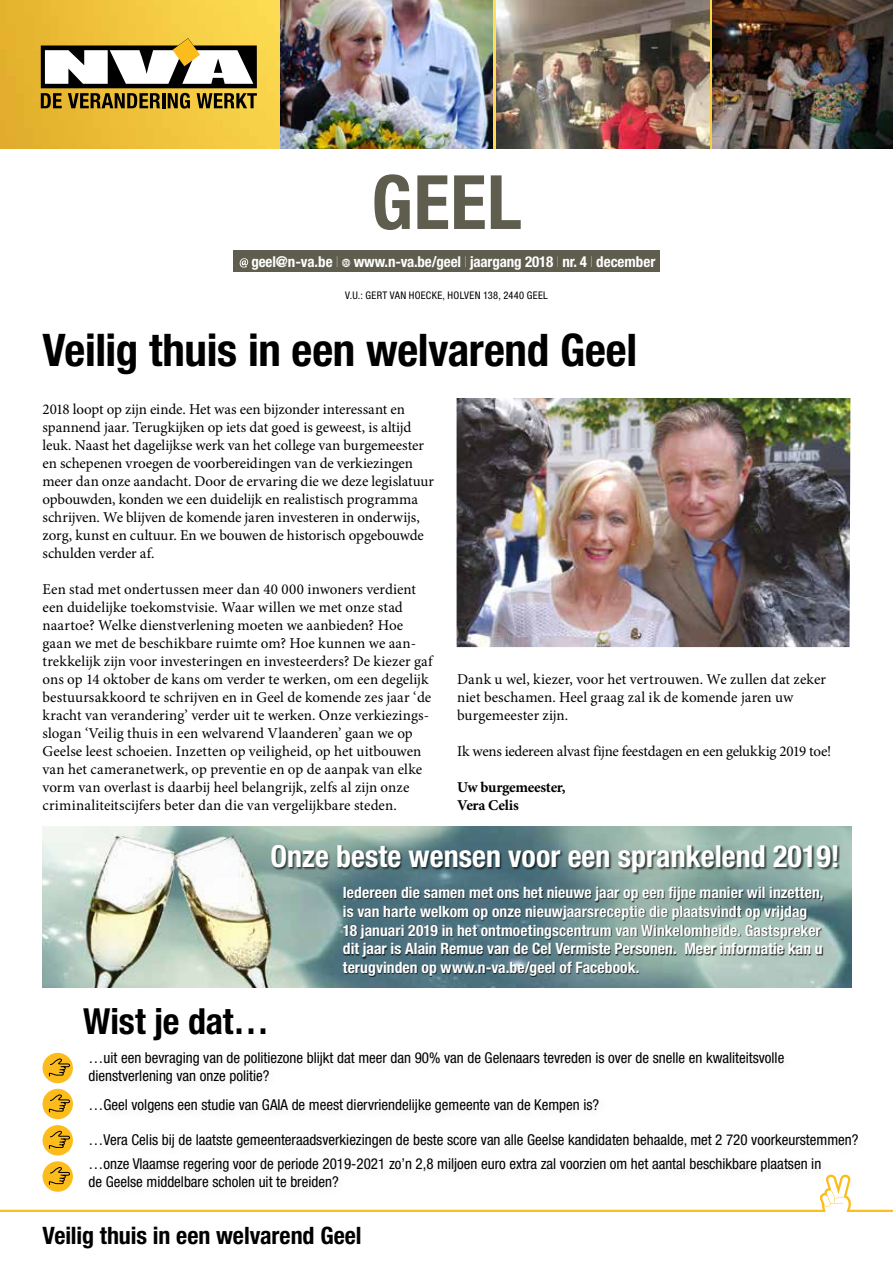
<style>
.page{position:relative;width:893px;height:1263px;background:#fff}
.page>*{position:absolute;margin:0;border:0;box-sizing:border-box;transform-origin:0 0}
.t1{font:700 condensed 75px "Helvetica Neue LT Std";color:#5e5d4e}
.t2{font:700 condensed 45px "Helvetica Neue LT Std";letter-spacing:-.005em;color:#000}
.t3{font:700 condensed 36px "Helvetica Neue LT Std";letter-spacing:-.005em;color:#000}
.t4{font:700 condensed 30.45px "Helvetica Neue LT Std";color:#fff}
.t5{font:700 condensed 24px "Helvetica Neue LT Std";letter-spacing:-.005em;color:#000}
.t6{font:700 condensed 15.6px/18.8px "Helvetica Neue LT Std";letter-spacing:.005em;color:#fff}
.t7{font:15px/18px "Minion Pro";color:#000}
.t8{font:condensed 15px/18px "Helvetica Neue LT Std";color:#000}
.t9{font:700 condensed 15px "Helvetica Neue LT Std";letter-spacing:-.01em;color:#fff}
.t10{font:15px "Minion Pro";letter-spacing:-.02em;color:#000}
.t11{font:700 15px/18px "Minion Pro";letter-spacing:-.02em;color:#000}
.t12{font:condensed 10.5px "Helvetica Neue LT Std";letter-spacing:.03em;color:#000}
.s1{font-weight:200}
</style>
<div class="page">
<img style="left:0;top:0;width:713px;height:149px">
<svg style="left:41px;top:38px;width:216px;height:71px"></svg>
<div style="left:233px;top:251px;width:427px;height:21px;background:#5e5d4e"></div>
<svg style="left:240px;top:258px;width:8px;height:10px"></svg>
<svg style="left:342px;top:259px;width:8px;height:8px"></svg>
<img style="left:457px;top:398px;width:393px;height:249px">
<img style="left:43px;top:827px;width:808px;height:161px">
<div style="left:271px;top:844px;width:569px;height:31px;background:#000;opacity:.7"></div>
<div style="left:343px;top:886px;width:481px;height:91px;background:#000;opacity:.75"></div>
<div style="left:43px;top:1053px;width:30px;height:30px;background:#fcbd1c;border-radius:50%"></div>
<svg style="left:49px;top:1058px;width:21px;height:19px"></svg>
<div style="left:43px;top:1089px;width:30px;height:30px;background:#fcbd1c;border-radius:50%"></div>
<svg style="left:49px;top:1094px;width:21px;height:19px"></svg>
<div style="left:43px;top:1125px;width:30px;height:30px;background:#fcbd1c;border-radius:50%"></div>
<svg style="left:49px;top:1130px;width:21px;height:19px"></svg>
<div style="left:43px;top:1161px;width:30px;height:31px;background:#fcbd1c;border-radius:50%"></div>
<svg style="left:0;top:1166px;width:893px;height:46px"></svg>
<img style="left:280px;top:0;width:213px;height:149px">
<img style="left:496px;top:0;width:213px;height:149px">
<img style="left:713px;top:0;width:180px;height:149px">
<h1 class="t1" style="left:371px;top:157px;width:152px">GEEL</h1>
<p class="t9" style="left:251px;top:253px;width:405px">geel@n-va.be <span class="s1">I</span> www.n-va.be/geel <span class="s1">I</span> jaargang 2018 <span class="s1">I</span> nr. 4 <span class="s1">I</span> december</p>
<p class="t12" style="left:345px;top:289px;width:204px">V.U.: GERT VAN HOECKE, HOLVEN 138, 2440 GEEL</p>
<h2 class="t2" style="left:43px;top:323px;width:596px">Veilig thuis in een welvarend Geel</h2>
<p class="t7" style="left:43px;top:400px;width:393px">2018 loopt op zijn einde. Het was een bijzonder interessant en spannend jaar. Terugkijken op iets dat goed is geweest, is altijd leuk. Naast het dagelijkse werk van het college van burgemeester en schepenen vroegen de voorbereidingen van de verkiezingen meer dan onze aandacht. Door de ervaring die we deze legislatuur opbouwden, konden we een duidelijk en realistisch programma schrijven. We blijven de komende jaren investeren in onderwijs, zorg, kunst en cultuur. En we bouwen de historisch opgebouwde schulden verder af.</p>
<p class="t7" style="left:43px;top:580px;width:391px">Een stad met ondertussen meer dan 40 000 inwoners verdient een duidelijke toekomstvisie. Waar willen we met onze stad naartoe? Welke dienstverlening moeten we aanbieden? Hoe gaan we met de beschikbare ruimte om? Hoe kunnen we aan&shy;trekkelijk zijn voor investeringen en investeerders? De kiezer gaf ons op 14 oktober de kans om verder te werken, om een degelijk bestuursakkoord te schrijven en in Geel de komende zes jaar ‘de kracht van verandering’ verder uit te werken. Onze verkiezings&shy;slogan ‘Veilig thuis in een welvarend Vlaanderen’ gaan we op Geelse leest schoeien. Inzetten op veiligheid, op het uitbouwen van het cameranetwerk, op preventie en op de aanpak van elke vorm van overlast is daarbij heel belangrijk, zelfs al zijn onze criminaliteitscijfers beter dan die van vergelijkbare steden.</p>
<p class="t7" style="left:457px;top:670px;width:370px">Dank u wel, kiezer, voor het vertrouwen. We zullen dat zeker niet beschamen. Heel graag zal ik de komende jaren uw burgemeester zijn.</p>
<p class="t10" style="left:457px;top:741px;width:376px">Ik wens iedereen alvast fijne feestdagen en een gelukkig 2019 toe!</p>
<p class="t11" style="left:457px;top:778px;width:110px">Uw burgemeester,<br>Vera Celis</p>
<h3 class="t4" style="left:270px;top:838px;width:571px">Onze beste wensen voor een sprankelend 2019!</h3>
<p class="t6" style="left:343px;top:883px;width:482px">Iedereen die samen met ons het nieuwe jaar op een fijne manier wil inzetten, is van harte welkom op onze nieuwjaarsreceptie die plaatsvindt op vrijdag 18 januari 2019 in het ontmoetingscentrum van Winkelomheide. Gastspreker dit jaar is Alain Remue van de Cel Vermiste Personen. Meer informatie kan u terugvinden op www.n-va.be/geel of Facebook.</p>
<h3 class="t3" style="left:83px;top:999px;width:188px">Wist je dat…</h3>
<p class="t8" style="left:89px;top:1049px;width:697px">…uit een bevraging van de politiezone blijkt dat meer dan 90% van de Gelenaars tevreden is over de snelle en kwaliteitsvolle dienstverlening van onze politie?</p>
<p class="t8" style="left:89px;top:1096px;width:512px">…Geel volgens een studie van GAIA de meest diervriendelijke gemeente van de Kempen is?</p>
<p class="t8" style="left:89px;top:1128px;width:771px;line-height:23.2px">…Vera Celis bij de laatste gemeenteraadsverkiezingen de beste score van alle Geelse kandidaten behaalde, met 2 720 voorkeurstemmen? …onze Vlaamse regering voor de periode 2019-2021 zo’n 2,8 miljoen euro extra zal voorzien om het aantal beschikbare plaatsen in</p>
<p class="t8" style="left:89px;top:1172px;width:252px">de Geelse middelbare scholen uit te breiden?</p>
<h3 class="t5" style="left:43px;top:1221px;width:321px">Veilig thuis in een welvarend Geel</h3>
</div>
